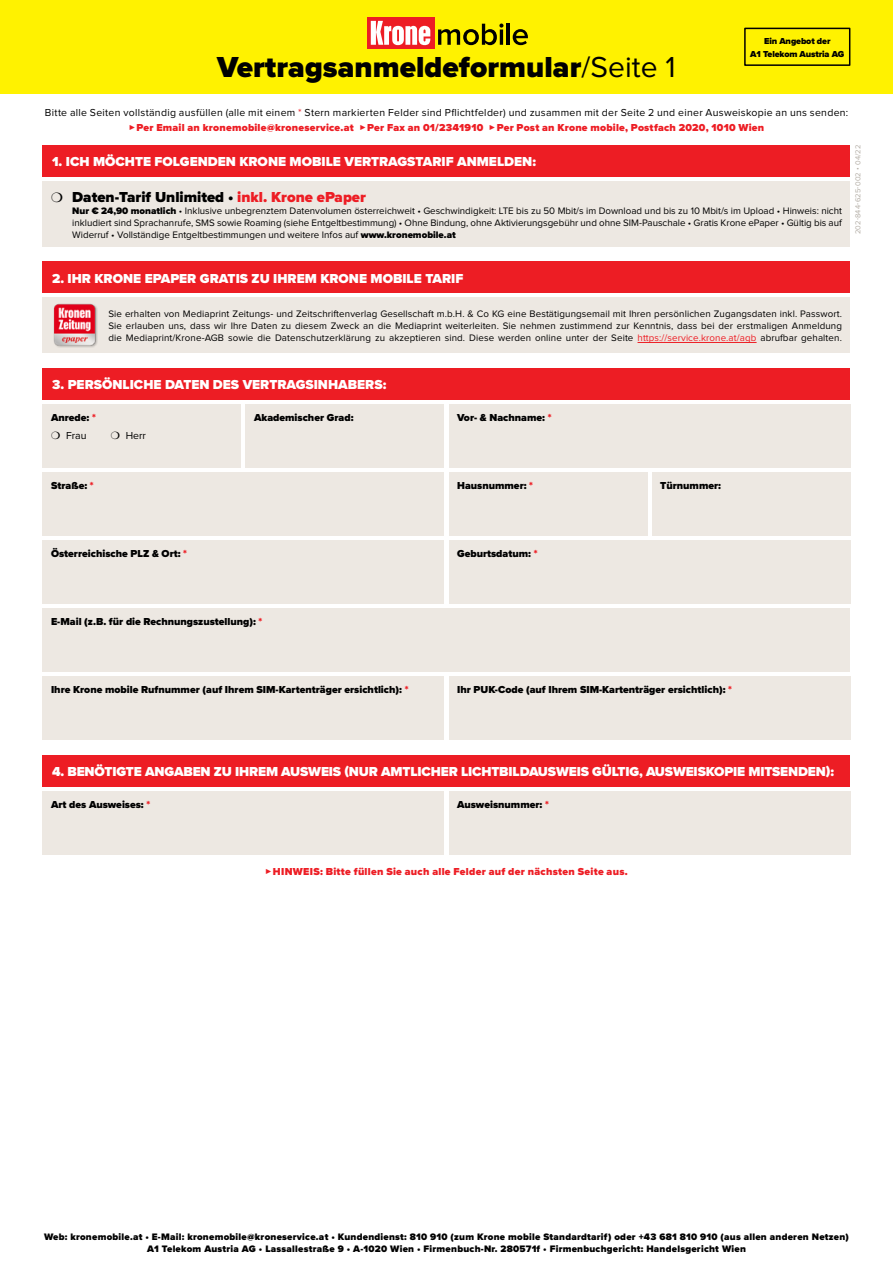
<style>
.page{position:relative;width:893px;height:1263px;background:#fff}
.page>*{position:absolute;margin:0;border:0;box-sizing:border-box;transform-origin:0 0}
.t1{font:900 30px "Proxima Nova";color:#000}
.t2{font:900 15px "Proxima Nova";color:#000}
.t3{font:900 13.5px "Proxima Nova";color:#fff}
.t4{font:900 10.5px "Proxima Nova";color:#000}
.t5{font:900 10.5px "Proxima Nova";letter-spacing:.025em;color:#ed1d24}
.t6{font:10.5px "Proxima Nova";letter-spacing:.025em;color:#000}
.t7{font:9.75px/12px "Proxima Nova";letter-spacing:.005em;color:#000;text-align:justify}
.t8{font:900 9.75px/12px "Proxima Nova";letter-spacing:.025em;color:#000;text-align:center}
.t9{font:900 9px/13.5px "Proxima Nova";letter-spacing:-.01em;color:#000;text-align:center}
.t10{font:7.5px "Proxima Nova";letter-spacing:.02em;color:#b3ada5}
.s1{font-weight:400}
.s2{color:#ed1d24}
.s3{font-weight:900}
</style>
<div class="page">
<div style="left:43px;top:145px;width:807px;height:31px;background:#ed1d24"></div>
<div style="left:0;top:0;width:893px;height:94px;background:#fff200"></div>
<div style="left:367px;top:17px;width:67px;height:32px;background:#ed1d24"></div>
<svg style="left:371px;top:21px;width:59px;height:24px"></svg>
<svg style="left:438px;top:24px;width:65px;height:21px"></svg>
<hr style="left:507px;top:24px;width:3px;height:21px;background:#000">
<svg style="left:513px;top:29px;width:15px;height:16px"></svg>
<div style="left:744px;top:28px;width:106px;height:38px;border:2px solid #000"></div>
<div style="left:43px;top:261px;width:807px;height:32px;background:#ed1d24"></div>
<div style="left:43px;top:298px;width:807px;height:55px;background:#ede8e2"></div>
<hr style="left:637px;top:342px;width:120px;height:1px;background:#ed1d24">
<img style="left:53px;top:303px;width:45px;height:45px">
<div style="left:43px;top:368px;width:807px;height:32px;background:#ed1d24"></div>
<div style="left:449px;top:404px;width:401px;height:64px;background:#ede8e2"></div>
<div style="left:43px;top:404px;width:198px;height:64px;background:#ede8e2"></div>
<div style="left:449px;top:540px;width:401px;height:64px;background:#ede8e2"></div>
<div style="left:43px;top:540px;width:401px;height:64px;background:#ede8e2"></div>
<div style="left:43px;top:472px;width:401px;height:64px;background:#ede8e2"></div>
<div style="left:449px;top:676px;width:401px;height:64px;background:#ede8e2"></div>
<div style="left:43px;top:676px;width:401px;height:64px;background:#ede8e2"></div>
<div style="left:246px;top:404px;width:198px;height:64px;background:#ede8e2"></div>
<div style="left:449px;top:472px;width:198px;height:64px;background:#ede8e2"></div>
<div style="left:652px;top:472px;width:198px;height:64px;background:#ede8e2"></div>
<div style="left:43px;top:608px;width:807px;height:64px;background:#ede8e2"></div>
<div style="left:43px;top:755px;width:807px;height:32px;background:#ed1d24"></div>
<div style="left:449px;top:791px;width:401px;height:64px;background:#ede8e2"></div>
<div style="left:43px;top:791px;width:401px;height:64px;background:#ede8e2"></div>
<div style="left:43px;top:181px;width:807px;height:66px;background:#ede8e2"></div>
<h1 class="t1" style="left:217px;top:44px;width:460px">Vertragsanmeldeformular<span class="s1">/Seite 1</span></h1>
<p class="t9" style="left:750px;top:34px;width:96px">Ein Angebot der<br>A1 Telekom Austria AG</p>
<p class="t6" style="left:45px;top:107px;width:805px">Bitte alle Seiten vollständig ausfüllen (alle mit einem <span class="s2">*</span> Stern markierten Felder sind Pflichtfelder) und zusammen mit der Seite 2 und einer Ausweiskopie an uns senden:</p>
<p class="t5" style="left:129px;top:119px;width:637px">✓Per Email an kronemobile@kroneservice.at ✓Per Fax an 01/2341910 ✓Per Post an Krone mobile, Postfach 2020, 1010 Wien</p>
<h3 class="t3" style="left:52px;top:151px;width:485px">1. ICH MÖCHTE FOLGENDEN KRONE MOBILE VERTRAGSTARIF ANMELDEN:</h3>
<p class="t10" style="left:855px;top:234px;width:91px;rotate:-90deg">202-844-625-002 • 04/22</p>
<h2 class="t2" style="left:51px;top:185px;width:316px">❍ Daten-Tarif Unlimited • <span class="s2">inkl. Krone ePaper</span></h2>
<p class="t7" style="left:72px;top:205px;width:771px"><span class="s3">Nur € 24,90 monatlich</span> • Inklusive unbegrenztem Datenvolumen österreichweit • Geschwindigkeit: LTE bis zu 50 Mbit/s im Download und bis zu 10 Mbit/s im Upload • Hinweis: nicht inkludiert sind Sprachanrufe, SMS sowie Roaming (siehe Entgeltbestimmung) • Ohne Bindung, ohne Aktivierungsgebühr und ohne SIM-Pauschale • Gratis Krone ePaper • Gültig bis auf Widerruf • Vollständige Entgeltbestimmungen und weitere Infos auf <span class="s3">www.kronemobile.at</span></p>
<h3 class="t3" style="left:52px;top:268px;width:413px">2. IHR KRONE EPAPER GRATIS ZU IHREM KRONE MOBILE TARIF</h3>
<p class="t7" style="left:108px;top:308px;width:735px">Sie erhalten von Mediaprint Zeitungs- und Zeitschriftenverlag Gesellschaft m.b.H. &amp; Co KG eine Bestätigungsemail mit Ihren persönlichen Zugangsdaten inkl. Passwort.<br>Sie erlauben uns, dass wir Ihre Daten zu diesem Zweck an die Mediaprint weiterleiten. Sie nehmen zustimmend zur Kenntnis, dass bei der erstmaligen Anmeldung die Mediaprint/Krone-AGB sowie die Datenschutzerklärung zu akzeptieren sind. Diese werden online unter der Seite <span class="s2">https://service.krone.at/agb</span> abrufbar gehalten.</p>
<h3 class="t3" style="left:52px;top:375px;width:336px">3. PERSÖNLICHE DATEN DES VERTRAGSINHABERS:</h3>
<p class="t4" style="left:51px;top:409px;width:46px">Anrede: <span class="s2">*</span></p>
<p class="t4" style="left:457px;top:409px;width:96px">Vor- &amp; Nachname: <span class="s2">*</span></p>
<p class="t6" style="left:51px;top:430px;width:37px">❍ Frau</p>
<p class="t6" style="left:111px;top:430px;width:37px">❍ Herr</p>
<p class="t4" style="left:254px;top:409px;width:101px">Akademischer Grad:</p>
<p class="t4" style="left:51px;top:477px;width:44px">Straße: <span class="s2">*</span></p>
<p class="t4" style="left:457px;top:477px;width:77px">Hausnummer: <span class="s2">*</span></p>
<p class="t4" style="left:660px;top:477px;width:62px">Türnummer:</p>
<p class="t4" style="left:51px;top:545px;width:138px">Österreichische PLZ &amp; Ort: <span class="s2">*</span></p>
<p class="t4" style="left:457px;top:545px;width:82px">Geburtsdatum: <span class="s2">*</span></p>
<p class="t4" style="left:51px;top:614px;width:213px">E-Mail (z.B. für die Rechnungszustellung): <span class="s2">*</span></p>
<p class="t4" style="left:51px;top:682px;width:359px">Ihre Krone mobile Rufnummer (auf Ihrem SIM-Kartenträger ersichtlich): <span class="s2">*</span></p>
<p class="t4" style="left:457px;top:682px;width:276px">Ihr PUK-Code (auf Ihrem SIM-Kartenträger ersichtlich): <span class="s2">*</span></p>
<h3 class="t3" style="left:52px;top:761px;width:783px">4. BENÖTIGTE ANGABEN ZU IHREM AUSWEIS (NUR AMTLICHER LICHTBILDAUSWEIS GÜLTIG, AUSWEISKOPIE MITSENDEN):</h3>
<p class="t4" style="left:51px;top:796px;width:101px">Art des Ausweises: <span class="s2">*</span></p>
<p class="t4" style="left:457px;top:796px;width:93px">Ausweisnummer: <span class="s2">*</span></p>
<p class="t5" style="left:265px;top:863px;width:364px">✓HINWEIS: Bitte füllen Sie auch alle Felder auf der nächsten Seite aus.</p>
<p class="t8" style="left:44px;top:1230px;width:806px">Web: kronemobile.at • E-Mail: kronemobile@kroneservice.at • Kundendienst: 810 910 (zum Krone mobile Standardtarif) oder +43 681 810 910 (aus allen anderen Netzen)<br>A1 Telekom Austria AG • Lassallestraße 9 • A-1020 Wien • Firmenbuch-Nr. 280571f • Firmenbuchgericht: Handelsgericht Wien</p>
</div>
